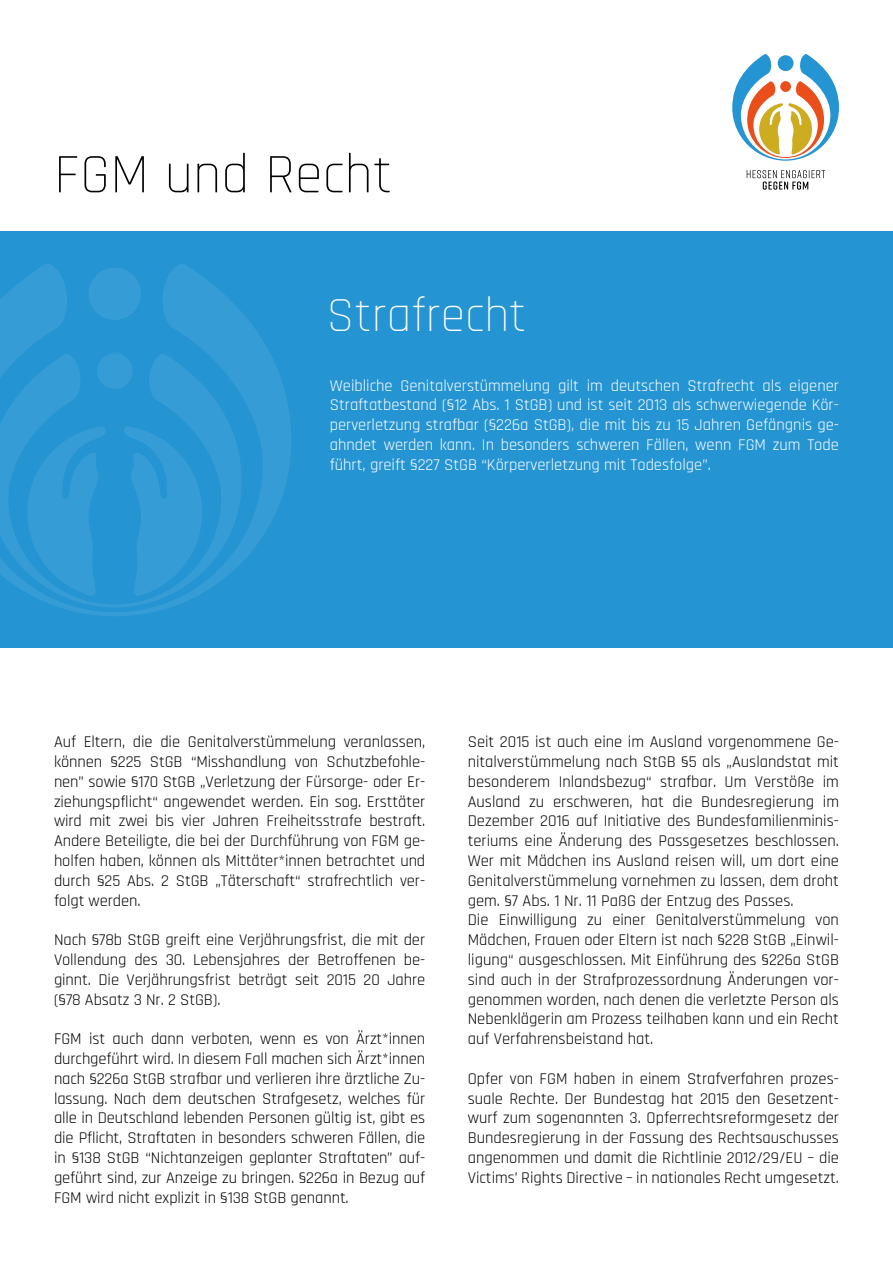
<style>
.page{position:relative;width:893px;height:1263px;background:#fff}
.page>*{position:absolute;margin:0;border:0;box-sizing:border-box;transform-origin:0 0}
.t1{font:300 56.25px "Rajdhani";color:#000}
.t2{font:300 49.5px "Rajdhani";color:#fff}
.t3{font:16.5px/19.8px "Rajdhani";color:#000;text-align:justify}
.t4{font:16.5px/19.8px "Rajdhani";color:#fff;text-align:justify}
</style>
<div class="page">
<div style="left:0;top:232px;width:893px;height:416px;background:#2594d2"></div>
<svg style="left:0;top:264px;width:291px;height:352px"></svg>
<svg style="left:0;top:354px;width:242px;height:253px;fill:#339bd5"></svg>
<svg style="left:747px;top:170px;width:78px;height:20px"></svg>
<svg style="left:732px;top:54px;width:107px;height:107px"></svg>
<h1 class="t1" style="left:54px;top:143px;width:340px">FGM und Recht</h1>
<h2 class="t2" style="left:326px;top:288px;width:201px">Strafrecht</h2>
<p class="t4" style="left:330px;top:376px;width:511px">Weibliche Genitalverstümmelung gilt im deutschen Strafrecht als eigener Straftatbestand (§12 Abs. 1 StGB) und ist seit 2013 als schwerwiegende Kör&shy;perverletzung strafbar (§226a StGB), die mit bis zu 15 Jahren Gefängnis ge&shy;ahndet werden kann. In besonders schweren Fällen, wenn FGM zum Tode führt, greift §227 StGB “Körperverletzung mit Todesfolge”.</p>
<p class="t3" style="left:54px;top:732px;width:373px">Auf Eltern, die die Genitalverstümmelung veranlassen, können §225 StGB “Misshandlung von Schutzbefohle&shy;nen” sowie §170 StGB „Verletzung der Fürsorge- oder Er&shy;ziehungspflicht“ angewendet werden. Ein sog. Ersttäter wird mit zwei bis vier Jahren Freiheitsstrafe bestraft.<br>Andere Beteiligte, die bei der Durchführung von FGM ge&shy;holfen haben, können als Mittäter*innen betrachtet und durch §25 Abs. 2 StGB „Täterschaft“ strafrechtlich ver&shy;folgt werden.</p>
<p class="t3" style="left:54px;top:930px;width:373px">Nach §78b StGB greift eine Verjährungsfrist, die mit der Vollendung des 30. Lebensjahres der Betroffenen be&shy;ginnt. Die Verjährungsfrist beträgt seit 2015 20 Jahre (§78 Absatz 3 Nr. 2 StGB).</p>
<p class="t3" style="left:54px;top:1029px;width:373px">FGM ist auch dann verboten, wenn es von Ärzt*innen durchgeführt wird. In diesem Fall machen sich Ärzt*innen nach §226a StGB strafbar und verlieren ihre ärztliche Zu&shy;lassung. Nach dem deutschen Strafgesetz, welches für alle in Deutschland lebenden Personen gültig ist, gibt es die Pflicht, Straftaten in besonders schweren Fällen, die in §138 StGB “Nichtanzeigen geplanter Straftaten” auf&shy;geführt sind, zur Anzeige zu bringen. §226a in Bezug auf FGM wird nicht explizit in §138 StGB genannt.</p>
<p class="t3" style="left:468px;top:732px;width:373px;text-align:left">Seit 2015 ist auch eine im Ausland vorgenommene Ge&shy;nitalverstümmelung nach StGB §5 als „Auslandstat mit besonderem Inlandsbezug“ strafbar. Um Verstöße im Ausland zu erschweren, hat die Bundesregierung im Dezember 2016 auf Initiative des Bundesfamilienminis&shy;teriums eine Änderung des Passgesetzes beschlossen.<br>Wer mit Mädchen ins Ausland reisen will, um dort eine Genitalverstümmelung vornehmen zu lassen, dem droht gem. §7 Abs. 1 Nr. 11 PaßG der Entzug des Passes.<br>Die Einwilligung zu einer Genitalverstümmelung von Mädchen, Frauen oder Eltern ist nach §228 StGB „Einwil&shy;ligung“ ausgeschlossen. Mit Einführung des §226a StGB sind auch in der Strafprozessordnung Änderungen vor&shy;genommen worden, nach denen die verletzte Person als Nebenklägerin am Prozess teilhaben kann und ein Recht auf Verfahrensbeistand hat.</p>
<p class="t3" style="left:468px;top:1069px;width:373px">Opfer von FGM haben in einem Strafverfahren prozes&shy;suale Rechte. Der Bundestag hat 2015 den Gesetzent&shy;wurf zum sogenannten 3. Opferrechtsreformgesetz der Bundesregierung in der Fassung des Rechtsauschusses angenommen und damit die Richtlinie 2012/29/EU – die Victims’ Rights Directive – in nationales Recht umgesetzt.</p>
</div>
